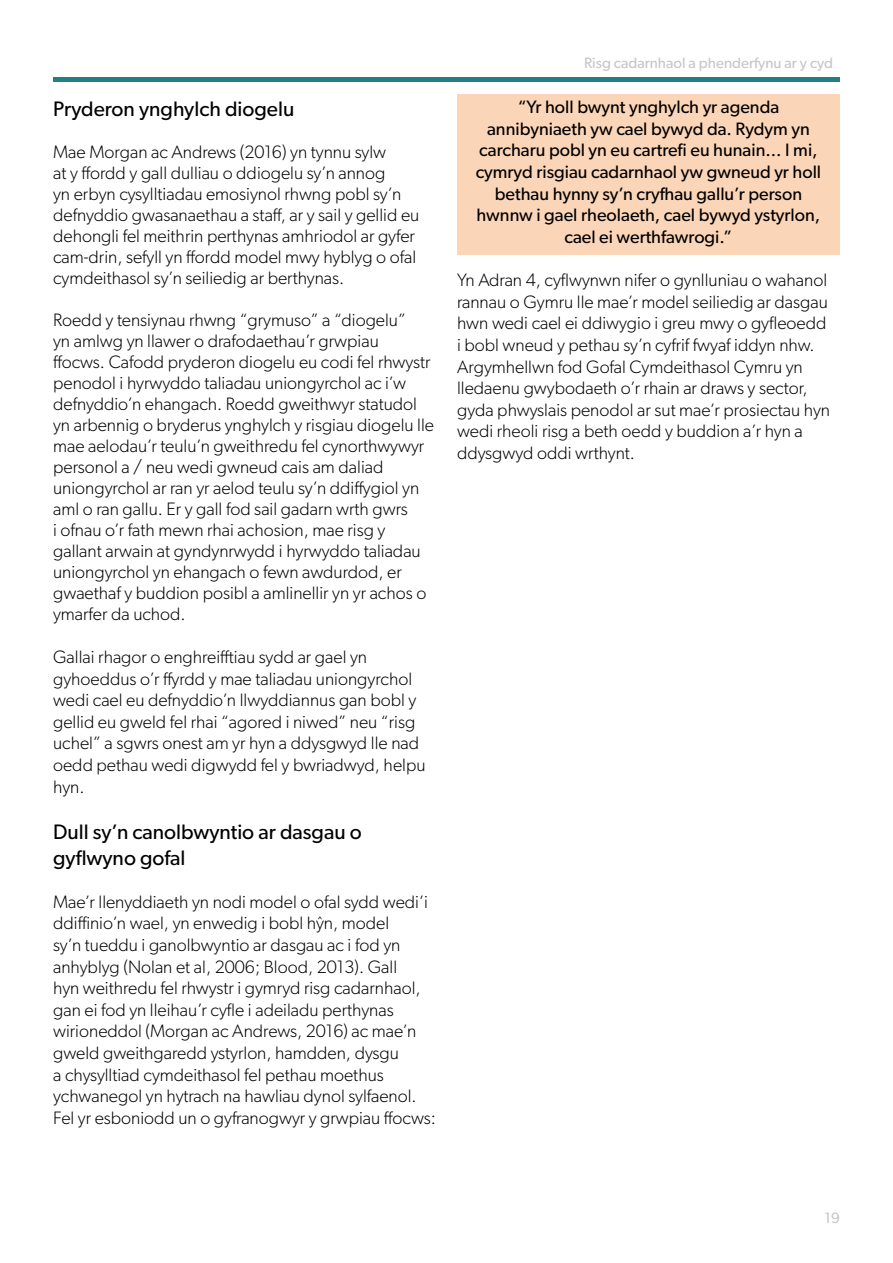
<style>
.page{position:relative;width:893px;height:1263px;background:#fff}
.page>*{position:absolute;margin:0;border:0;box-sizing:border-box;transform-origin:0 0}
.t1{font:21px/25.2px "Gibson";color:#000}
.t2{font:300 18px/21.6px "Gibson";color:#000}
.t3{font:18px/21.6px "Gibson";color:#000;text-align:center}
.t4{font:15px "Gibson";color:#c6c6c6}
</style>
<div class="page">
<div style="left:457px;top:95px;width:383px;height:160px;background:#fbd5b7"></div>
<hr style="left:53px;top:78px;width:787px;height:4px;background:#257d86">
<p class="t1" style="left:53px;top:95px;width:243px">Pryderon ynghylch diogelu</p>
<p class="t2" style="left:53px;top:141px;width:368px;line-height:21px">Mae Morgan ac Andrews (2016) yn tynnu sylw<br>at y ffordd y gall dulliau o ddiogelu sy’n annog<br>yn erbyn cysylltiadau emosiynol rhwng pobl sy’n defnyddio gwasanaethau a staff, ar y sail y gellid eu dehongli fel meithrin perthynas amhriodol ar gyfer cam-drin, sefyll yn ffordd model mwy hyblyg o ofal cymdeithasol sy’n seiliedig ar berthynas.</p>
<p class="t2" style="left:53px;top:309px;width:382px;line-height:21px">Roedd y tensiynau rhwng “grymuso” a “diogelu”<br>yn amlwg yn llawer o drafodaethau’r grwpiau ffocws. Cafodd pryderon diogelu eu codi fel rhwystr penodol i hyrwyddo taliadau uniongyrchol ac i’w defnyddio’n ehangach. Roedd gweithwyr statudol yn arbennig o bryderus ynghylch y risgiau diogelu lle mae aelodau’r teulu’n gweithredu fel cynorthwywyr personol a / neu wedi gwneud cais am daliad uniongyrchol ar ran yr aelod teulu sy’n ddiffygiol yn aml o ran gallu. Er y gall fod sail gadarn wrth gwrs<br>i ofnau o’r fath mewn rhai achosion, mae risg y gallant arwain at gyndynrwydd i hyrwyddo taliadau uniongyrchol yn ehangach o fewn awdurdod, er gwaethaf y buddion posibl a amlinellir yn yr achos o ymarfer da uchod.</p>
<p class="t2" style="left:53px;top:646px;width:374px">Gallai rhagor o enghreifftiau sydd ar gael yn gyhoeddus o’r ffyrdd y mae taliadau uniongyrchol wedi cael eu defnyddio’n llwyddiannus gan bobl y gellid eu gweld fel rhai “agored i niwed” neu “risg uchel” a sgwrs onest am yr hyn a ddysgwyd lle nad oedd pethau wedi digwydd fel y bwriadwyd, helpu hyn.</p>
<p class="t1" style="left:53px;top:819px;width:310px">Dull sy’n canolbwyntio ar dasgau o gyflwyno gofal</p>
<p class="t2" style="left:53px;top:890px;width:384px">Mae’r llenyddiaeth yn nodi model o ofal sydd wedi’i ddiffinio’n wael, yn enwedig i bobl hŷn, model<br>sy’n tueddu i ganolbwyntio ar dasgau ac i fod yn anhyblyg (Nolan et al, 2006; Blood, 2013). Gall<br>hyn weithredu fel rhwystr i gymryd risg cadarnhaol, gan ei fod yn lleihau’r cyfle i adeiladu perthynas wirioneddol (Morgan ac Andrews, 2016) ac mae’n gweld gweithgaredd ystyrlon, hamdden, dysgu<br>a chysylltiad cymdeithasol fel pethau moethus ychwanegol yn hytrach na hawliau dynol sylfaenol.<br>Fel yr esboniodd un o gyfranogwyr y grwpiau ffocws:</p>
<p class="t4" style="left:584px;top:54px;width:251px">Risg cadarnhaol a phenderfynu ar y cyd</p>
<p class="t3" style="left:476px;top:96px;width:347px">“Yr holl bwynt ynghylch yr agenda annibyniaeth yw cael bywyd da. Rydym yn carcharu pobl yn eu cartrefi eu hunain... I mi, cymryd risgiau cadarnhaol yw gwneud yr holl bethau hynny sy’n cryfhau gallu’r person hwnnw i gael rheolaeth, cael bywyd ystyrlon, cael ei werthfawrogi.”</p>
<p class="t2" style="left:457px;top:269px;width:374px">Yn Adran 4, cyflwynwn nifer o gynlluniau o wahanol rannau o Gymru lle mae’r model seiliedig ar dasgau hwn wedi cael ei ddiwygio i greu mwy o gyfleoedd i bobl wneud y pethau sy’n cyfrif fwyaf iddyn nhw.<br>Argymhellwn fod Gofal Cymdeithasol Cymru yn lledaenu gwybodaeth o’r rhain ar draws y sector, gyda phwyslais penodol ar sut mae’r prosiectau hyn wedi rheoli risg a beth oedd y buddion a’r hyn a ddysgwyd oddi wrthynt.</p>
<p class="t4" style="left:824px;top:1209px;width:17px">19</p>
</div>
